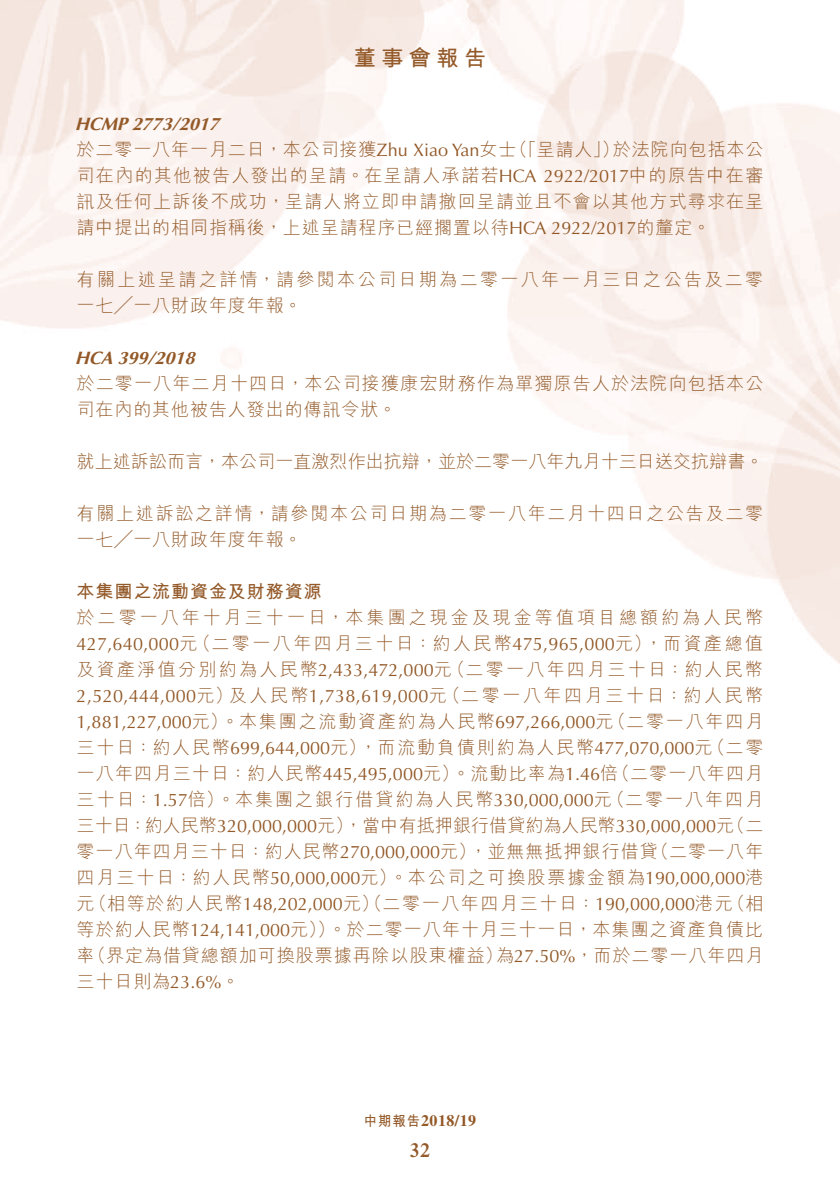
<style>
.page{position:relative;width:840px;height:1191px;background:#fff}
.page>*{position:absolute;margin:0;border:0;box-sizing:border-box;transform-origin:0 0}
.t1{font:700 22px "M Hei HK";letter-spacing:.25em;color:#935928}
.t2{font:600 20px "Times LT Std";color:#935928}
.t3{font:300 18px/26px "M Hei HK";letter-spacing:.065em;color:#935928}
.t4{font:18px "Optima LT Std";letter-spacing:.005em;color:#935928}
.t5{font:300 18px/26px "M Hei HK";letter-spacing:.005em;color:#935928}
.t6{font:300 18px "M Hei HK";letter-spacing:.105em;color:#935928}
.t7{font:300 18px/26px "M Hei HK";letter-spacing:.095em;color:#935928}
.t8{font:300 18px/26px "M Hei HK";letter-spacing:.13em;color:#935928}
.t9{font:300 18px "M Hei HK";letter-spacing:.09em;color:#935928}
.t10{font:300 18px/26px "M Hei HK";letter-spacing:.145em;color:#935928}
.t11{font:300 18px/26px "M Hei HK";letter-spacing:.165em;color:#935928;text-align:right}
.t12{font:300 18px "M Hei HK";letter-spacing:.11em;color:#935928}
.t13{font:300 18px "M Hei HK";letter-spacing:.14em;color:#935928}
.t14{font:italic 700 18px "Optima LT Std";color:#935928}
.t15{font:300 18px "M Hei HK";letter-spacing:.125em;color:#935928}
.t16{font:700 18px "M Hei HK";letter-spacing:.05em;color:#935928}
.t17{font:300 18px "M Hei HK";letter-spacing:.1em;color:#935928}
.t18{font:700 16px "Times LT Std";letter-spacing:.025em;color:#935928}
.t19{font:700 14px "M Hei HK";color:#935928;scale:.95 1}
.s1{font-family:"Optima LT Std";font-weight:400}
.s2{font-family:"M Hei HK";font-weight:300}
</style>
<div class="page">
<p class="t14" style="left:75px;top:113px;width:151px">HCMP 2773/2017</p>
<p class="t1" style="left:354px;top:42px;width:133px">董事會報告</p>
<p class="t3" style="left:509px;top:135px;width:111px">（「呈請人」）</p>
<p class="t3" style="left:612px;top:135px;width:152px">於法院向包括本公</p>
<p class="t3" style="left:77px;top:135px;width:688px">於二零一八年一月二日，本公司接獲<span class="s1">Zhu Xiao Yan</span>女士<br>司在內的其他被告人發出的呈請。在呈請人承諾若<span class="s1">HCA 2922/2017</span>中的原告中在審訊及任何上訴後不成功，呈請人將立即申請撤回呈請並且不會以其他方式尋求在呈請中提出的相同指稱後，上述呈請程序已經擱置以待<span class="s1">HCA 2922/2017</span>的釐定。</p>
<p class="t8" style="left:77px;top:265px;width:687px">有關上述呈請之詳情，請參閱本公司日期為二零一八年一月三日之公告及二零一七╱一八財政年度年報。</p>
<p class="t14" style="left:75px;top:347px;width:127px">HCA 399/2018</p>
<p class="t3" style="left:77px;top:369px;width:688px">於二零一八年二月十四日，本公司接獲康宏財務作為單獨原告人於法院向包括本公司在內的其他被告人發出的傳訊令狀。</p>
<p class="t5" style="left:77px;top:447px;width:687px">就上述訴訟而言，本公司一直激烈作出抗辯，並於二零一八年九月十三日送交抗辯書。</p>
<p class="t7" style="left:77px;top:499px;width:687px">有關上述訴訟之詳情，請參閱本公司日期為二零一八年二月十四日之公告及二零一七╱一八財政年度年報。</p>
<p class="t16" style="left:77px;top:578px;width:246px">本集團之流動資金及財務資源</p>
<p class="t11" style="left:77px;top:603px;width:687px">於二零一八年十月三十一日，本集團之現金及現金等值項目總額約為人民幣，而資產總值</p>
<p class="t13" style="left:193px;top:630px;width:459px">（二零一八年四月三十日：約人民幣<span class="s1">475,965,000</span>元）</p>
<p class="t4" style="left:77px;top:633px;width:122px">427,640,000<span class="s2">元</span></p>
<p class="t15" style="left:447px;top:656px;width:317px">（二零一八年四月三十日：約人民幣</p>
<p class="t10" style="left:442px;top:655px;width:322px;text-indent:-366px">及資產淨值分別約為人民幣<span class="s1">2,433,472,000</span>元<br>（二零一八年四月三十日：約人民幣</p>
<p class="t4" style="left:77px;top:685px;width:158px">2,520,444,000<span class="s2">元）</span></p>
<p class="t4" style="left:229px;top:685px;width:219px"><span class="s2">及人民幣</span>1,738,619,000<span class="s2">元</span></p>
<p class="t4" style="left:77px;top:711px;width:538px">1,881,227,000<span class="s2">元）。本集團之流動資產約為人民幣</span>697,266,000<span class="s2">元</span></p>
<p class="t17" style="left:608px;top:708px;width:156px">（二零一八年四月</p>
<p class="t4" style="left:77px;top:737px;width:291px"><span class="s2">三十日：約人民幣</span>699,644,000<span class="s2">元）</span></p>
<p class="t3" style="left:707px;top:733px;width:57px">（二零</p>
<p class="t6" style="left:359px;top:734px;width:354px">，而流動負債則約為人民幣<span class="s1">477,070,000</span>元</p>
<p class="t3" style="left:606px;top:759px;width:158px;text-indent:-530px">一八年四月三十日：約人民幣<span class="s1">445,495,000</span>元）。流動比率為<span class="s1">1.46</span>倍<br>（二零一八年四月</p>
<p class="t3" style="left:611px;top:759px;width:153px">（二零一八年四月</p>
<p class="t12" style="left:77px;top:786px;width:536px">三十日：<span class="s1">1.57</span>倍）。本集團之銀行借貸約為人民幣<span class="s1">330,000,000</span>元</p>
<p class="t5" style="left:650px;top:811px;width:114px;text-indent:-574px">三十日：約人民幣<span class="s1">320,000,000</span>元，）當中有抵押銀行借貸約為人民幣<span class="s1">330,000,000</span>元<br>（二零一八年</p>
<p class="t3" style="left:727px;top:811px;width:37px">（二</p>
<p class="t3" style="left:469px;top:837px;width:190px">，並無無抵押銀行借貸</p>
<p class="t3" style="left:77px;top:837px;width:401px">零一八年四月三十日：約人民幣<span class="s1">270,000,000</span>元）</p>
<p class="t6" style="left:77px;top:864px;width:687px">四月三十日：約人民幣<span class="s1">50,000,000</span>元）。本公司之可換股票據金額為<span class="s1">190,000,000</span>港</p>
<p class="t3" style="left:727px;top:889px;width:37px">（相</p>
<p class="t9" style="left:89px;top:890px;width:645px">（相等於約人民幣<span class="s1">148,202,000</span>元）（二零一八年四月三十日：<span class="s1">190,000,000</span>港元</p>
<p class="t3" style="left:77px;top:889px;width:19px">元</p>
<p class="t3" style="left:77px;top:915px;width:687px">等於約人民幣<span class="s1">124,141,000</span>元））。於二零一八年十月三十一日，本集團之資產負債比</p>
<p class="t3" style="left:496px;top:941px;width:268px">為<span class="s1">27.50%</span>，而於二零一八年四月</p>
<p class="t3" style="left:88px;top:941px;width:416px">（界定為借貸總額加可換股票據再除以股東權益）</p>
<p class="t3" style="left:77px;top:941px;width:164px">率<br>三十日則為<span class="s1">23.6%</span>。</p>
<p class="t19" style="left:363px;top:1111px;width:61px">中期報告</p>
<p class="t2" style="left:409px;top:1137px;width:22px">32</p>
<p class="t18" style="left:421px;top:1111px;width:56px">2018/19</p>
</div>
